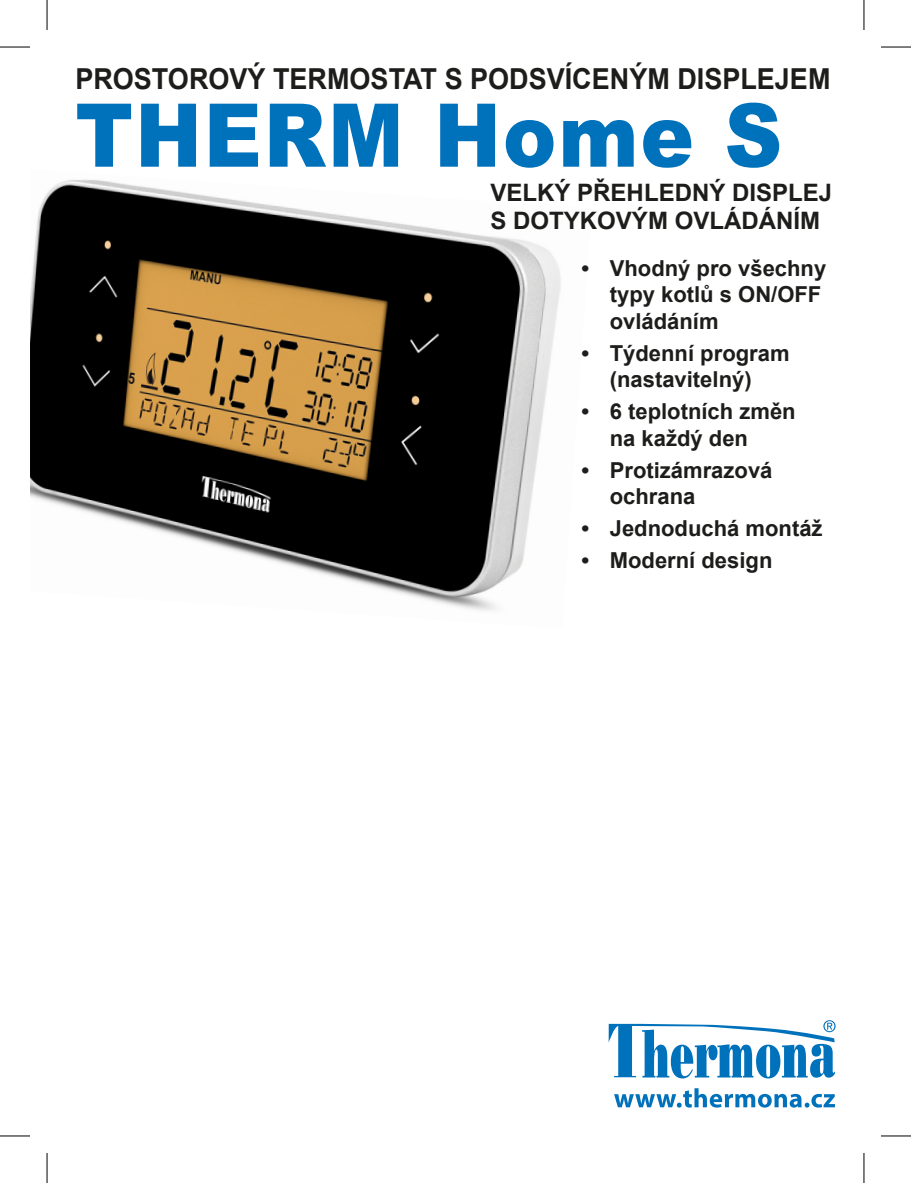
<style>
.page{position:relative;width:911px;height:1183px;background:#fff}
.page>*{position:absolute;margin:0;border:0;box-sizing:border-box;transform-origin:0 0}
.t1{font:900 88px "Arial";letter-spacing:.025em;color:#0071bb;scale:.91 1}
.t2{font:700 28.8px "Arial";color:#1d1d1b;scale:.93 1}
.t3{font:700 24px/28.8px "Arial";color:#1d1d1b}
.t4{font:700 22px/26.4px "Arial";color:#1d1d1b}
</style>
<div class="page">
<img style="left:30px;top:179px;width:531px;height:432px">
<svg style="left:608px;top:1020px;width:227px;height:58px"></svg>
<svg style="left:614px;top:1088px;width:220px;height:19px"></svg>
<hr style="left:0;top:47px;width:30px;height:1px;background:#000">
<hr style="left:880px;top:47px;width:30px;height:1px;background:#000">
<hr style="left:0;top:1135px;width:30px;height:1px;background:#000">
<hr style="left:880px;top:1135px;width:30px;height:1px;background:#000">
<hr style="left:47px;top:0;width:1px;height:30px;background:#000">
<hr style="left:47px;top:1153px;width:1px;height:30px;background:#000">
<hr style="left:863px;top:0;width:1px;height:30px;background:#000">
<hr style="left:863px;top:1153px;width:1px;height:30px;background:#000">
<h2 class="t2" style="left:75px;top:60px;width:813px">PROSTOROVÝ TERMOSTAT S PODSVÍCENÝM DISPLEJEM</h2>
<h1 class="t1" style="left:75px;top:71px;width:778px">THERM Home S</h1>
<p class="t3" style="left:490px;top:178px;width:343px">VELKÝ PŘEHLEDNÝ DISPLEJ<br>S DOTYKOVÝM OVLÁDÁNÍM</p>
<p class="t4" style="left:609px;top:255px;width:218px;text-indent:-28px">• Vhodný pro všechny typy kotlů s ON/OFF ovládáním</p>
<p class="t4" style="left:581px;top:340px;width:210px;text-align:center">• Týdenní program (nastavitelný)</p>
<p class="t4" style="left:609px;top:399px;width:187px;text-indent:-28px">• 6 teplotních změn na každý den</p>
<p class="t4" style="left:609px;top:457px;width:164px;text-indent:-28px">• Protizámrazová ochrana</p>
<p class="t4" style="left:581px;top:516px;width:243px">• Jednoduchá montáž</p>
<p class="t4" style="left:581px;top:548px;width:192px">• Moderní design</p>
</div>
